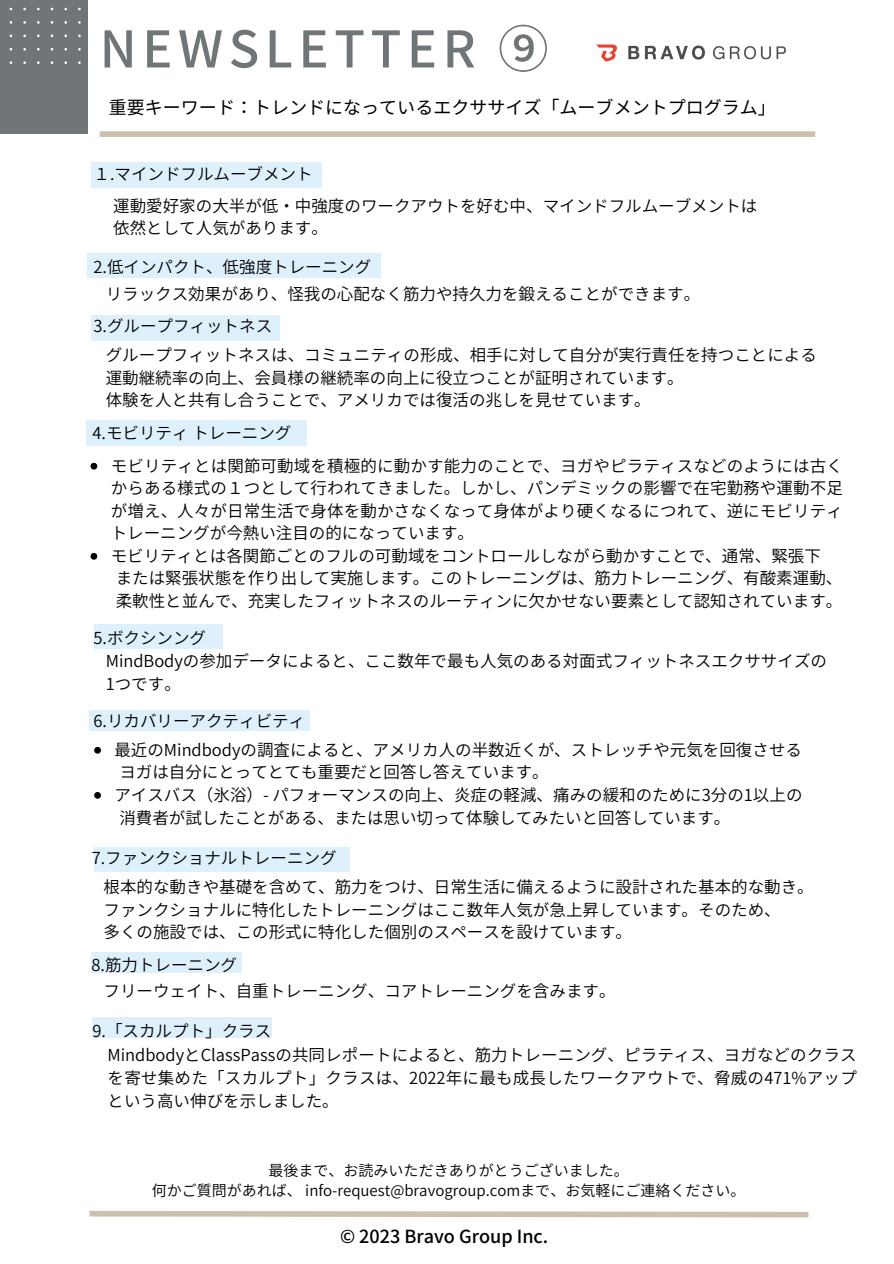
<style>
.page{position:relative;width:894px;height:1264px;background:#fff}
.page>*{position:absolute;margin:0;border:0;box-sizing:border-box;transform-origin:0 0}
.t1{font:500 50.4px "Noto Sans JP";letter-spacing:.11em;color:#707577}
.t2{font:18px "Noto Sans JP";color:#000}
.t3{font:500 18px "Noto Sans JP";color:#000}
.t4{font:600 16.5px/22.5px "Noto Sans JP";color:#000}
.t5{font:600 15px/20.2px "Noto Sans JP";color:#000;text-align:center}
</style>
<div class="page">
<div style="left:100px;top:131px;width:715px;height:6px;background:#cebead"></div>
<div style="left:89px;top:709px;width:221px;height:21px;background:#dff0fd"></div>
<div style="left:0;top:0;width:88px;height:134px;background:#707577"></div>
<svg style="left:89px;top:1210px;width:720px;height:8px"></svg>
<svg style="left:9px;top:7px;width:72px;height:57px"></svg>
<img style="left:596px;top:44px;width:190px;height:18px">
<div style="left:91px;top:163px;width:231px;height:25px;background:#dff0fd"></div>
<div style="left:87px;top:253px;width:293px;height:24px;background:#dff0fd"></div>
<div style="left:91px;top:315px;width:189px;height:26px;background:#dff0fd"></div>
<div style="left:86px;top:420px;width:221px;height:25px;background:#dff0fd"></div>
<svg style="left:90px;top:463px;width:7px;height:6px"></svg>
<svg style="left:90px;top:553px;width:7px;height:6px"></svg>
<div style="left:93px;top:624px;width:130px;height:25px;background:#dff0fd"></div>
<div style="left:94px;top:847px;width:255px;height:24px;background:#dff0fd"></div>
<svg style="left:94px;top:747px;width:7px;height:6px"></svg>
<svg style="left:94px;top:792px;width:7px;height:6px"></svg>
<div style="left:91px;top:952px;width:151px;height:21px;background:#dff0fd"></div>
<div style="left:92px;top:1017px;width:179px;height:21px;background:#dff0fd"></div>
<h1 class="t1" style="left:100px;top:9px;width:450px">NEWSLETTER ⑨</h1>
<p class="t2" style="left:109px;top:93px;width:668px">重要キーワード：トレンドになっているエクササイズ「ムーブメントプログラム」</p>
<p class="t4" style="left:93px;top:162px;width:220px">１.マインドフルムーブメント</p>
<p class="t4" style="left:113px;top:194px;width:645px">運動愛好家の大半が低・中強度のワークアウトを好む中、マインドフルムーブメントは依然として人気があります。</p>
<p class="t4" style="left:106px;top:252px;width:596px;line-height:27.6px;text-indent:-12px">2.低インパクト、低強度トレーニング<br>リラックス効果があり、怪我の心配なく筋力や持久力を鍛えることができます。</p>
<p class="t4" style="left:106px;top:310px;width:712px;line-height:29.5px;text-indent:-12px">3.グループフィットネス<br>グループフィットネスは、コミュニティの形成、相手に対して自分が実行責任を持つことによる</p>
<p class="t4" style="left:106px;top:366px;width:579px">運動継続率の向上、会員様の継続率の向上に役立つことが証明されています。体験を人と共有し合うことで、アメリカでは復活の兆しを見せています。</p>
<p class="t4" style="left:111px;top:416px;width:733px;line-height:32.5px;text-indent:-18px">4.モビリティトレーニング<br>モビリティとは関節可動域を積極的に動かす能力のことで、ヨガやピラティスなどのようには古く</p>
<p class="t4" style="left:111px;top:476px;width:733px">からある様式の１つとして行われてきました。しかし、パンデミックの影響で在宅勤務や運動不足が増え、人々が日常生活で身体を動かさなくなって身体がより硬くなるにつれて、逆にモビリティトレーニングが今熱い注目の的になっています。<br>モビリティとは各関節ごとのフルの可動域をコントロールしながら動かすことで、通常、緊張下<br>または緊張状態を作り出して実施します。このトレーニングは、筋力トレーニング、有酸素運動、柔軟性と並んで、充実したフィットネスのルーティンに欠かせない要素として認知されています。</p>
<p class="t4" style="left:93px;top:626px;width:114px">5.ボクシンング</p>
<p class="t4" style="left:106px;top:649px;width:722px">MindBodyの参加データによると、ここ数年で最も人気のある対面式フィットネスエクササイズの<br>1つです。</p>
<p class="t4" style="left:93px;top:709px;width:213px">6.リカバリーアクティビティ</p>
<p class="t4" style="left:114px;top:737px;width:689px">最近のMindbodyの調査によると、アメリカ人の半数近くが、ストレッチや元気を回復させる</p>
<p class="t4" style="left:114px;top:782px;width:689px">アイスバス（氷浴）- パフォーマンスの向上、炎症の軽減、痛みの緩和のために3分の1以上の</p>
<p class="t4" style="left:119px;top:760px;width:431px">ヨガは自分にとってとても重要だと回答し答えています。</p>
<p class="t4" style="left:119px;top:805px;width:612px">消費者が試したことがある、または思い切って体験してみたいと回答しています。</p>
<p class="t4" style="left:92px;top:846px;width:246px">7.ファンクショナルトレーニング</p>
<p class="t4" style="left:103px;top:874px;width:711px">根本的な動きや基礎を含めて、筋力をつけ、日常生活に備えるように設計された基本的な動き。ファンクショナルに特化したトレーニングはここ数年人気が急上昇しています。そのため、<br>多くの施設では、この形式に特化した個別のスペースを設けています。</p>
<p class="t4" style="left:91px;top:952px;width:147px">8.筋力トレーニング</p>
<p class="t4" style="left:103px;top:978px;width:513px">フリーウェイト、自重トレーニング、コアトレーニングを含みます。</p>
<p class="t4" style="left:92px;top:1018px;width:180px">9.「スカルプト」クラス</p>
<p class="t4" style="left:107px;top:1043px;width:750px;text-align:justify">MindbodyとClassPassの共同レポートによると、筋力トレーニング、ピラティス、ヨガなどのクラスを寄せ集めた「スカルプト」クラスは、2022年に最も成長したワークアウトで、脅威の471%アップという高い伸びを示しました。</p>
<p class="t5" style="left:152px;top:1159px;width:595px">最後まで、お読みいただきありがとうございました。<br>何かご質問があれば、 info-request@bravogroup.comまで、お気軽にご連絡ください。</p>
<p class="t3" style="left:340px;top:1221px;width:210px">© 2023 Bravo Group Inc.</p>
</div>
